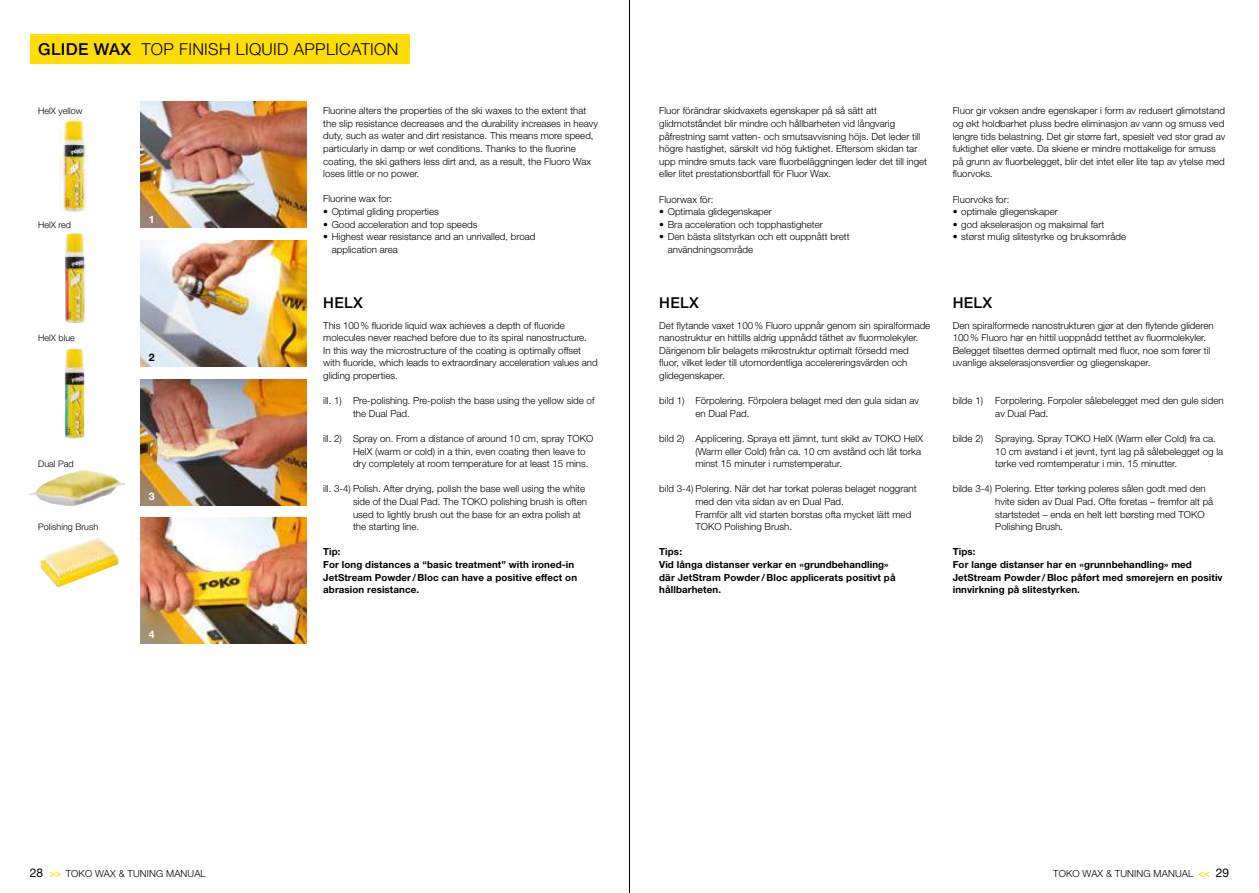
<style>
.page{position:relative;width:1259px;height:893px;background:#fff}
.page>*{position:absolute;margin:0;border:0;box-sizing:border-box;transform-origin:0 0}
.t1{font:300 16.5px "Helvetica Neue LT Std";letter-spacing:.02em;color:#000}
.t2{font:500 15px "Helvetica Neue LT Std";letter-spacing:.02em;color:#000}
.t3{font:700 10.5px "Helvetica Neue LT Std";color:#fff}
.t4{font:700 10.5px "Helvetica Neue LT Std";color:#000}
.t5{font:300 9.75px/12.6px "Helvetica Neue LT Std";color:#000}
.t6{font:700 9.75px/12.6px "Helvetica Neue LT";letter-spacing:.01em;color:#000}
.t7{font:300 9px "Helvetica Neue LT Std";color:#000}
.s1{font-weight:500}
.s2{font-weight:400;font-size:12px}
.s3{font-weight:500;font-size:10.5px;color:#fd0}
</style>
<div class="page">
<img style="left:140px;top:102px;width:166px;height:126px">
<img style="left:140px;top:240px;width:166px;height:126px">
<img style="left:140px;top:379px;width:166px;height:126px">
<img style="left:140px;top:518px;width:166px;height:126px">
<img style="left:60px;top:118px;width:29px;height:94px">
<img style="left:65px;top:233px;width:20px;height:90px">
<svg style="left:92px;top:537px;width:6px;height:4px"></svg>
<img style="left:65px;top:349px;width:19px;height:89px">
<img style="left:29px;top:470px;width:96px;height:36px">
<div style="left:30px;top:34px;width:379px;height:30px;background:#fd0"></div>
<hr style="left:629px;top:0;width:1px;height:893px;background:#000">
<h1 class="t1" style="left:38px;top:39px;width:159px"><span class="s1">GLIDE WAX</span> TOP FINISH</h1>
<h1 class="t1" style="left:236px;top:39px;width:70px">Liquid App</h1>
<h1 class="t1" style="left:326px;top:39px;width:74px">lication</h1>
<p class="t7" style="left:38px;top:106px;width:46px">HelX yellow</p>
<p class="t7" style="left:38px;top:219px;width:34px">HelX red</p>
<p class="t7" style="left:38px;top:332px;width:38px">HelX blue</p>
<p class="t7" style="left:38px;top:458px;width:37px">Dual Pad</p>
<p class="t7" style="left:38px;top:521px;width:62px">Polishing Brush</p>
<p class="t3" style="left:149px;top:213px;width:7px">1</p>
<p class="t4" style="left:149px;top:351px;width:7px">2</p>
<p class="t3" style="left:149px;top:490px;width:7px">3</p>
<p class="t3" style="left:149px;top:628px;width:7px">4</p>
<p class="t5" style="left:323px;top:104px;width:276px">Fluorine alters the properties of the ski waxes to the extent that the slip resistance decreases and the durability increases in heavy duty, such as water and dirt resistance. This means more speed, particularly in damp or wet conditions. Thanks to the fluorine coating, the ski gathers less dirt and, as a result, the Fluoro Wax loses little or no power.</p>
<p class="t5" style="left:323px;top:192px;width:70px">Fluorine wax for:</p>
<p class="t5" style="left:323px;top:205px;width:117px">• Optimal gliding properties</p>
<p class="t5" style="left:323px;top:218px;width:156px">• Good acceleration and top speeds</p>
<p class="t5" style="left:332px;top:230px;width:205px;text-indent:-9px">• Highest wear resistance and an unrivalled, broad application area</p>
<h2 class="t2" style="left:323px;top:294px;width:41px">HELX</h2>
<p class="t5" style="left:323px;top:319px;width:276px">This 100% fluoride liquid wax achieves a depth of fluoride molecules never reached before due to its spiral nanostructure.<br>In this way the microstructure of the coating is optimally offset with fluoride, which leads to extraordinary acceleration values and gliding properties.</p>
<p class="t5" style="left:353px;top:394px;width:243px;text-indent:-30px">ill. 1) Pre-polishing. Pre-polish the base using the yellow side of the Dual Pad.</p>
<p class="t5" style="left:353px;top:432px;width:237px;text-indent:-30px">ill. 2) Spray on. From a distance of around 10 cm, spray TOKO<br>HelX (warm or cold) in a thin, even coating then leave to dry completely at room temperature for at least 15 mins.</p>
<p class="t5" style="left:353px;top:482px;width:234px;text-indent:-30px">ill. 3-4) Polish. After drying, polish the base well using the white side of the Dual Pad. The TOKO</p>
<p class="t5" style="left:353px;top:495px;width:236px;text-indent:137px">polishing brush is often used to lightly brush out the base for an extra polish at the starting line.</p>
<p class="t6" style="left:323px;top:545px;width:255px">Tip:<br>For long distances a “basic treatment” with ironed-in JetStream Powder/ Bloc can have a positive effect on abrasion resistance.</p>
<p class="t5" style="left:659px;top:104px;width:269px">Fluor förändrar skidvaxets egenskaper på så sätt att glidmotståndet blir mindre och hållbarheten vid långvarig påfrestning samt vatten- och smutsavvisning höjs. Det leder till högre hastighet, särskilt vid hög fuktighet. Eftersom skidan tar upp mindre smuts tack vare fluorbeläggningen leder det till inget eller litet prestationsbortfall för Fluor Wax.</p>
<p class="t5" style="left:659px;top:193px;width:56px">Fluorwax för:</p>
<p class="t5" style="left:659px;top:205px;width:114px">• Optimala glidegenskaper</p>
<p class="t5" style="left:659px;top:218px;width:165px">• Bra acceleration och topphastigheter</p>
<p class="t5" style="left:668px;top:230px;width:183px;text-indent:-9px">• Den bästa slitstyrkan och ett ouppnått brett användningsområde</p>
<h2 class="t2" style="left:659px;top:294px;width:41px">HELX</h2>
<p class="t5" style="left:659px;top:319px;width:273px">Det flytande vaxet 100% Fluoro uppnår genom sin spiralformade nanostruktur en hittills aldrig uppnådd täthet av fluormolekyler.<br>Därigenom blir belagets mikrostruktur optimalt försedd med fluor, vilket leder till utomordentliga accelereringsvärden och glidegenskaper.</p>
<p class="t5" style="left:695px;top:394px;width:225px;text-indent:-36px">bild 1) Förpolering. Förpolera belaget med den gula sidan av en Dual Pad.</p>
<p class="t5" style="left:659px;top:432px;width:229px">bild 2) Applicering. Spraya ett jämnt, tunt skikt av TOKO</p>
<p class="t5" style="left:695px;top:432px;width:229px;text-indent:208px">HelX (Warm eller Cold) från ca. 10 cm avstånd och låt torka minst 15 minuter i rumstemperatur.</p>
<p class="t5" style="left:695px;top:482px;width:223px;text-indent:-36px">bild 3-4) Polering. När det har torkat poleras belaget noggrant med den vita sidan av en Dual Pad.<br>Framför allt vid starten borstas ofta mycket lätt med TOKO</p>
<p class="t5" style="left:724px;top:520px;width:69px">Polishing Brush.</p>
<p class="t6" style="left:659px;top:545px;width:238px">Tips:<br>Vid långa distanser verkar en «grundbehandling» där JetStram Powder/ Bloc applicerats positivt på hållbarheten.</p>
<p class="t5" style="left:952px;top:104px;width:274px">Fluor gir voksen andre egenskaper i form av redusert glimotstand og økt holdbarhet pluss bedre eliminasjon av vann og smuss ved lengre tids belastning. Det gir større fart, spesielt ved stor grad av fuktighet eller væte. Da skiene er mindre mottakelige for smuss på grunn av fluorbelegget, blir det intet eller lite tap av ytelse med fluorvoks.</p>
<p class="t5" style="left:952px;top:193px;width:58px">Fluorvoks for:</p>
<p class="t5" style="left:952px;top:205px;width:107px">• optimale gliegenskaper</p>
<p class="t5" style="left:952px;top:218px;width:153px">• god akselerasjon og maksimal fart</p>
<p class="t5" style="left:952px;top:230px;width:175px">• størst mulig slitestyrke og bruksområde</p>
<h2 class="t2" style="left:952px;top:294px;width:41px">HELX</h2>
<p class="t5" style="left:952px;top:319px;width:262px">Den spiralformede nanostrukturen gjør at den flytende glideren 100% Fluoro har en hittil uoppnådd tetthet av fluormolekyler.<br>Belegget tilsettes dermed optimalt med fluor, noe som fører til uvanlige akselerasjonsverdier og gliegenskaper.</p>
<p class="t5" style="left:995px;top:394px;width:230px;text-indent:-43px">bilde 1) Forpolering. Forpoler sålebelegget med den gule siden av Dual Pad.</p>
<p class="t5" style="left:952px;top:432px;width:126px">bilde 2) Spraying. Spray TOKO</p>
<p class="t5" style="left:995px;top:432px;width:229px;text-indent:98px">HelX (Warm eller Cold) fra ca.<br>10 cm avstand i et jevnt, tynt lag på sålebelegget og la tørke ved romtemperatur i min. 15 minutter.</p>
<p class="t5" style="left:995px;top:482px;width:219px;text-indent:-43px">bilde 3-4) Polering. Etter tørking poleres sålen godt med den hvite siden av Dual Pad. Ofte foretas – fremfor alt på startstedet – enda en helt lett børsting med TOKO Polishing Brush.</p>
<p class="t6" style="left:952px;top:545px;width:271px">Tips:<br>For lange distanser har en «grunnbehandling» med JetStream Powder/ Bloc påført med smørejern en positiv innvirkning på slitestyrken.</p>
<p class="t5" style="left:30px;top:867px;width:50px"><span class="s2">28</span> <span class="s3">&gt;&gt;</span> TOKO</p>
<p class="t5" style="left:95px;top:867px;width:52px">WAX &amp; TUNING</p>
<p class="t5" style="left:166px;top:867px;width:35px">MAN UAL</p>
<p class="t5" style="left:1053px;top:867px;width:14px">TOKO</p>
<p class="t5" style="left:1082px;top:867px;width:52px">WAX &amp; TUNING</p>
<p class="t5" style="left:1153px;top:867px;width:77px">MAN UAL <span class="s3">&lt;&lt;</span> <span class="s2">29</span></p>
</div>
